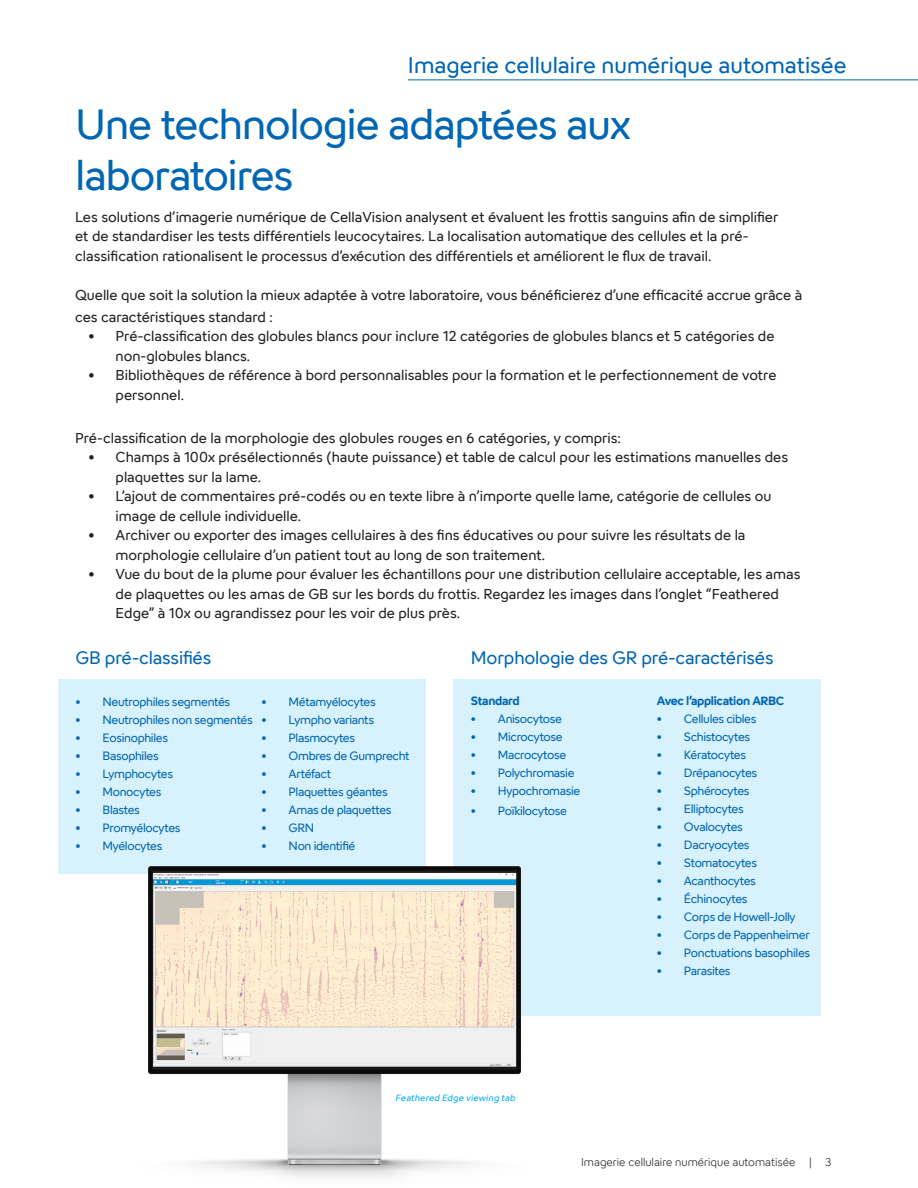
<style>
.page{position:relative;width:918px;height:1188px;background:#fff}
.page>*{position:absolute;margin:0;border:0;box-sizing:border-box;transform-origin:0 0}
.t1{font:42px/51px "Sysmex";letter-spacing:-.025em;color:#0166b3}
.t2{font:22.5px "Sysmex";color:#0166b3}
.Brödtext{font:18px "Sysmex";letter-spacing:-.01em;color:#0166b3}
.t3{font:14.25px/19.5px "Sysmex";color:#231f20}
.t4{font:12px "Sysmex";letter-spacing:-.03em;color:#0166b3}
.t5{font:700 12px "Sysmex";letter-spacing:-.03em;color:#0166b3}
.t6{font:300 11.25px "Sysmex";color:#231f20}
.t7{font:italic 9px "Sysmex";color:#00aeef}
</style>
<div class="page">
<hr style="left:408px;top:80px;width:510px;height:1px;background:#0166b3">
<div style="left:58px;top:679px;width:368px;height:195px;background:#d7f2fc"></div>
<div style="left:454px;top:679px;width:367px;height:337px;background:#d7f2fc"></div>
<img style="left:148px;top:858px;width:373px;height:319px">
<h2 class="t2" style="left:408px;top:51px;width:440px">Imagerie cellulaire numérique automatisée</h2>
<p class="t1" style="left:76px;top:97px;width:557px">Une technologie adaptées aux laboratoires</p>
<p class="t3" style="left:75px;top:207px;width:705px">Les solutions d’imagerie numérique de CellaVision analysent et évaluent les frottis sanguins afin de simplifier et de standardiser les tests différentiels leucocytaires. La localisation automatique des cellules et la pré&shy;classification rationalisent le processus d’exécution des différentiels et améliorent le flux de travail.</p>
<p class="t3" style="left:75px;top:284px;width:729px;line-height:21.6px">Quelle que soit la solution la mieux adaptée à votre laboratoire, vous bénéficierez d’une efficacité accrue grâce à ces caractéristiques standard :</p>
<p class="t3" style="left:116px;top:326px;width:660px;text-indent:-27px">• Pré-classification des globules blancs pour inclure 12 catégories de globules blancs et 5 catégories de non-globules blancs.</p>
<p class="t3" style="left:116px;top:365px;width:662px;text-indent:-27px">• Bibliothèques de référence à bord personnalisables pour la formation et le perfectionnement de votre personnel.</p>
<p class="t3" style="left:75px;top:427px;width:547px">Pré-classification de la morphologie des globules rouges en 6 catégories, y compris:</p>
<p class="t3" style="left:116px;top:447px;width:674px;text-indent:-27px">• Champs à 100x présélectionnés (haute puissance) et table de calcul pour les estimations manuelles des plaquettes sur la lame.</p>
<p class="t3" style="left:116px;top:486px;width:657px;text-indent:-27px">• L’ajout de commentaires pré-codés ou en texte libre à n’importe quelle lame, catégorie de cellules ou image de cellule individuelle.</p>
<p class="t3" style="left:116px;top:525px;width:631px;text-indent:-27px">• Archiver ou exporter des images cellulaires à des fins éducatives ou pour suivre les résultats de la morphologie cellulaire d’un patient tout au long de son traitement.</p>
<p class="t3" style="left:116px;top:564px;width:686px;text-indent:-27px">• Vue du bout de la plume pour évaluer les échantillons pour une distribution cellulaire acceptable, les amas de plaquettes ou les amas de GB sur les bords du frottis. Regardez les images dans l’onglet “Feathered<br>Edge” à 10x ou agrandissez pour les voir de plus près.</p>
<p class="Brödtext" style="left:76px;top:646px;width:137px">GB pré-classifiés</p>
<p class="Brödtext" style="left:471px;top:646px;width:304px">Morphologie des GR pré-caractérisés</p>
<p class="t4" style="left:76px;top:694px;width:156px">• Neutrophiles segmentés</p>
<p class="t4" style="left:76px;top:712px;width:179px">• Neutrophiles non segmentés</p>
<p class="t4" style="left:76px;top:730px;width:94px">• Eosinophiles</p>
<p class="t4" style="left:76px;top:748px;width:85px">• Basophiles</p>
<p class="t4" style="left:76px;top:766px;width:99px">• Lymphocytes</p>
<p class="t4" style="left:76px;top:784px;width:87px">• Monocytes</p>
<p class="t4" style="left:76px;top:802px;width:66px">• Blastes</p>
<p class="t4" style="left:76px;top:820px;width:107px">• Promyélocytes</p>
<p class="t4" style="left:76px;top:838px;width:88px">• Myélocytes</p>
<p class="t5" style="left:657px;top:693px;width:129px">Avec l’application ARBC</p>
<p class="t4" style="left:657px;top:711px;width:101px">• Cellules cibles</p>
<p class="t4" style="left:657px;top:729px;width:95px">• Schistocytes</p>
<p class="t4" style="left:657px;top:747px;width:91px">• Kératocytes</p>
<p class="t4" style="left:657px;top:765px;width:102px">• Drépanocytes</p>
<p class="t4" style="left:657px;top:783px;width:94px">• Sphérocytes</p>
<p class="t4" style="left:657px;top:801px;width:88px">• Elliptocytes</p>
<p class="t4" style="left:657px;top:819px;width:88px">• Ovalocytes</p>
<p class="t4" style="left:657px;top:837px;width:94px">• Dacryocytes</p>
<p class="t4" style="left:657px;top:855px;width:102px">• Stomatocytes</p>
<p class="t4" style="left:657px;top:873px;width:101px">• Acanthocytes</p>
<p class="t4" style="left:657px;top:891px;width:92px">• Échinocytes</p>
<p class="t4" style="left:657px;top:909px;width:140px">• Corps de Howell-Jolly</p>
<p class="t4" style="left:657px;top:927px;width:154px">• Corps de Pappenheimer</p>
<p class="t4" style="left:657px;top:945px;width:155px">• Ponctuations basophiles</p>
<p class="t4" style="left:657px;top:963px;width:75px">• Parasites</p>
<p class="t5" style="left:471px;top:693px;width:50px">Standard</p>
<p class="t4" style="left:471px;top:711px;width:93px">• Anisocytose</p>
<p class="t4" style="left:471px;top:729px;width:93px">• Microcytose</p>
<p class="t4" style="left:471px;top:747px;width:97px">• Macrocytose</p>
<p class="t4" style="left:471px;top:765px;width:105px">• Polychromasie</p>
<p class="t4" style="left:471px;top:783px;width:111px">• Hypochromasie</p>
<p class="t4" style="left:471px;top:803px;width:98px">• Poïkilocytose</p>
<p class="t4" style="left:262px;top:694px;width:116px">• Métamyélocytes</p>
<p class="t4" style="left:262px;top:712px;width:114px">• Lympho variants</p>
<p class="t4" style="left:262px;top:730px;width:95px">• Plasmocytes</p>
<p class="t4" style="left:262px;top:748px;width:150px">• Ombres de Gumprecht</p>
<p class="t4" style="left:262px;top:766px;width:71px">• Artéfact</p>
<p class="t4" style="left:262px;top:784px;width:128px">• Plaquettes géantes</p>
<p class="t4" style="left:262px;top:802px;width:132px">• Amas de plaquettes</p>
<p class="t4" style="left:262px;top:820px;width:54px">• GRN</p>
<p class="t4" style="left:262px;top:838px;width:95px">• Non identifié</p>
<p class="t7" style="left:395px;top:1092px;width:123px">Feathered Edge viewing tab</p>
<p class="t6" style="left:581px;top:1155px;width:252px">Imagerie cellulaire numérique automatisée | 3</p>
</div>
